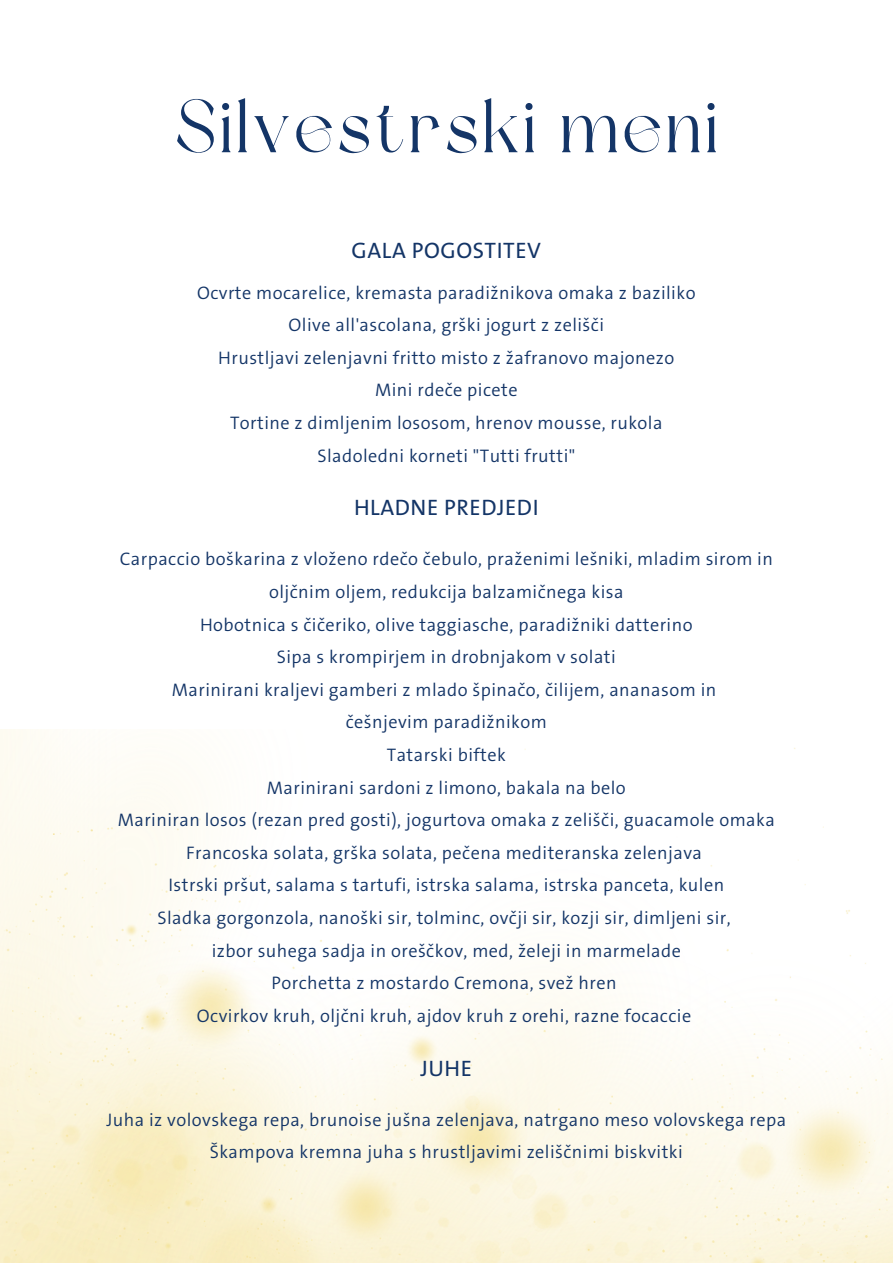
<style>
.page{position:relative;width:893px;height:1264px;background:#fff}
.page>*{position:absolute;margin:0;border:0;box-sizing:border-box;transform-origin:0 0}
.t1{font:75px "Dream Avenue";letter-spacing:.05em;color:#143567}
.t2{font:22.5px "The Sans LP5 Plain";letter-spacing:.025em;color:#143567}
.t3{font:18.15px/32.5px "The Sans LP4 Se Lig";letter-spacing:.025em;color:#143567;text-align:center}
</style>
<div class="page">
<img style="left:0;top:729px;width:892px;height:533px">
<p class="t1" style="left:175px;top:96px;width:544px">Silvestrski meni</p>
<p class="t2" style="left:351px;top:236px;width:191px">GALA POGOSTITEV</p>
<p class="t3" style="left:197px;top:276px;width:500px">Ocvrte mocarelice, kremasta paradižnikova omaka z baziliko</p>
<p class="t3" style="left:288px;top:309px;width:317px">Olive all'ascolana, grški jogurt z zelišči</p>
<p class="t3" style="left:218px;top:341px;width:457px">Hrustljavi zelenjavni fritto misto z žafranovo majonezo</p>
<p class="t3" style="left:375px;top:374px;width:144px">Mini rdeče picete</p>
<p class="t3" style="left:230px;top:407px;width:434px">Tortine z dimljenim lososom, hrenov mousse, rukola</p>
<p class="t3" style="left:317px;top:439px;width:259px">Sladoledni korneti "Tutti frutti"</p>
<p class="t2" style="left:354px;top:493px;width:186px">HLADNE PREDJEDI</p>
<p class="t3" style="left:120px;top:543px;width:654px">Carpaccio boškarina z vloženo rdečo čebulo, praženimi lešniki, mladim sirom in oljčnim oljem, redukcija balzamičnega kisa</p>
<p class="t3" style="left:200px;top:608px;width:494px">Hobotnica s čičeriko, olive taggiasche, paradižniki datterino</p>
<p class="t3" style="left:277px;top:641px;width:340px">Sipa s krompirjem in drobnjakom v solati</p>
<p class="t3" style="left:172px;top:673px;width:546px">Marinirani kraljevi gamberi z mlado špinačo, čilijem, ananasom in</p>
<p class="t3" style="left:346px;top:706px;width:203px">češnjevim paradižnikom</p>
<p class="t3" style="left:387px;top:738px;width:121px">Tatarski biftek</p>
<p class="t3" style="left:267px;top:771px;width:360px">Marinirani sardoni z limono, bakala na belo</p>
<p class="t3" style="left:118px;top:804px;width:658px">Mariniran losos (rezan pred gosti), jogurtova omaka z zelišči, guacamole omaka</p>
<p class="t3" style="left:186px;top:836px;width:517px">Francoska solata, grška solata, pečena mediteranska zelenjava</p>
<p class="t3" style="left:168px;top:869px;width:557px">Istrski pršut, salama s tartufi, istrska salama, istrska panceta, kulen</p>
<p class="t3" style="left:157px;top:901px;width:574px">Sladka gorgonzola, nanoški sir, tolminc, ovčji sir, kozji sir, dimljeni sir,</p>
<p class="t3" style="left:212px;top:934px;width:471px">izbor suhega sadja in oreščkov, med, želeji in marmelade</p>
<p class="t3" style="left:271px;top:967px;width:346px">Porchetta z mostardo Cremona, svež hren</p>
<p class="t3" style="left:197px;top:999px;width:495px">Ocvirkov kruh, oljčni kruh, ajdov kruh z orehi, razne focaccie</p>
<p class="t2" style="left:420px;top:1053px;width:53px">JUHE</p>
<p class="t3" style="left:106px;top:1103px;width:681px">Juha iz volovskega repa, brunoise jušna zelenjava, natrgano meso volovskega repa</p>
<p class="t3" style="left:210px;top:1135px;width:474px">Škampova kremna juha s hrustljavimi zeliščnimi biskvitki</p>
</div>
